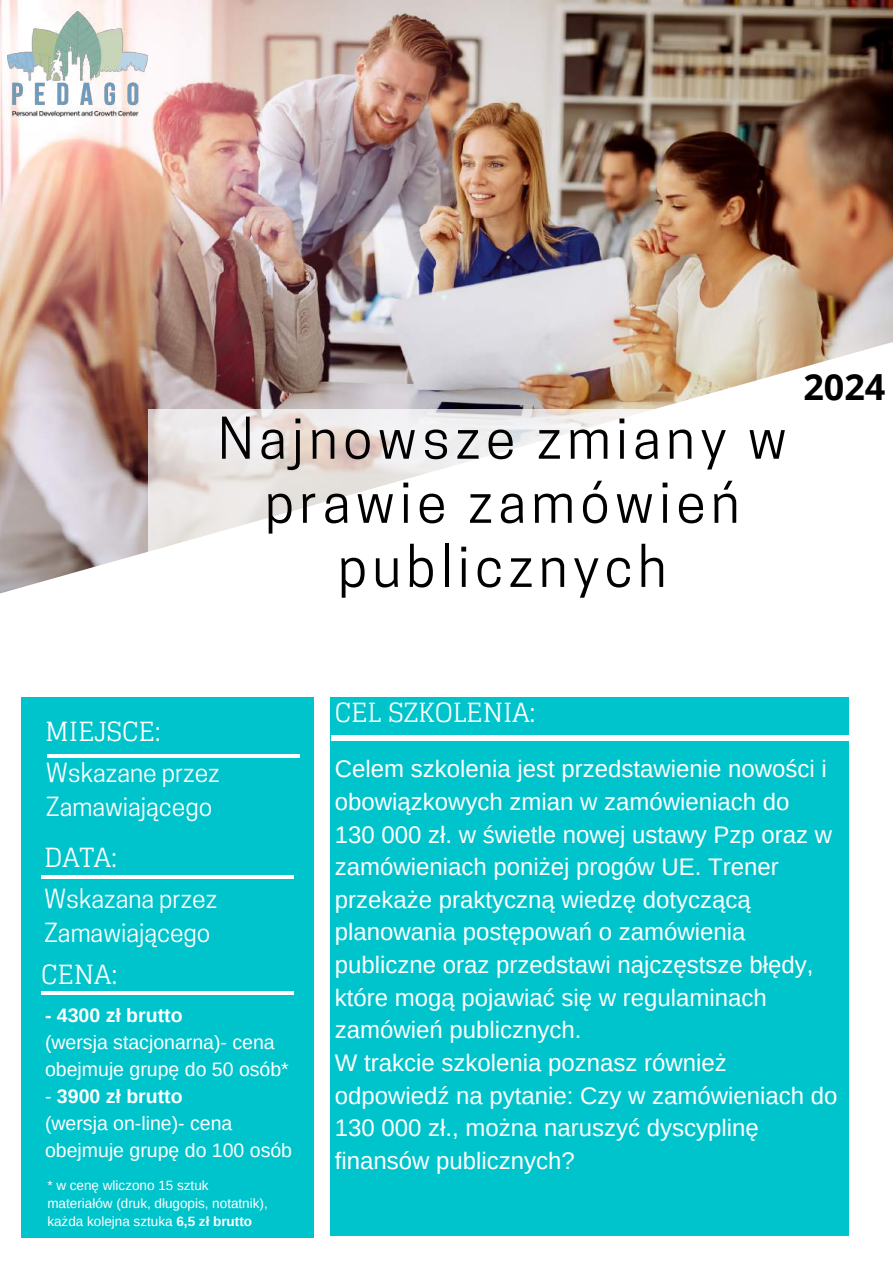
<style>
.page{position:relative;width:893px;height:1264px;background:#fff}
.page>*{position:absolute;margin:0;border:0;box-sizing:border-box;transform-origin:0 0}
.t1{font:54px/64.1px "Cooper Hewitt";letter-spacing:.1em;color:#000;text-align:center}
.t2{font:700 36px "Open Sans";color:#000}
.t3{font:26.4px "Glegoo";color:#fff}
.t4{font:24.75px/33.8px "Cooper Hewitt";color:#fff}
.t5{font:24px/32.5px "Arimo";color:#fff}
.t6{font:19.5px/27px "Arimo";color:#fff}
.t7{font:700 19.5px "Arimo";color:#fff}
.t8{font:13.5px/18px "Arimo";color:#fff}
.s1{font-weight:700}
</style>
<div class="page">
<img style="left:0;top:0;width:892px;height:263px">
<img style="left:0;top:263px;width:892px;height:798px">
<svg style="left:148px;top:409px;width:744px;height:230px"></svg>
<div style="left:21px;top:697px;width:292px;height:541px;background:#00c4cc"></div>
<hr style="left:47px;top:754px;width:253px;height:3px;background:#fff">
<hr style="left:41px;top:875px;width:252px;height:4px;background:#fff">
<hr style="left:41px;top:991px;width:252px;height:3px;background:#fff">
<div style="left:331px;top:697px;width:517px;height:538px;background:#00c4cc"></div>
<div style="left:331px;top:734px;width:530px;height:6px;background:#fff"></div>
<img style="left:8px;top:11px;width:140px;height:106px">
<h1 class="t1" style="left:218px;top:413px;width:570px">Najnowsze zmiany w prawie zamówień publicznych</h1>
<h2 class="t2" style="left:803px;top:362px;width:84px">2024</h2>
<p class="t3" style="left:45px;top:716px;width:117px">MIEJSCE:</p>
<p class="t4" style="left:46px;top:759px;width:175px">Wskazane przez<br>Zamawiającego</p>
<p class="t3" style="left:44px;top:842px;width:74px">DATA:</p>
<p class="t4" style="left:44px;top:885px;width:175px">Wskazana przez<br>Zamawiającego</p>
<p class="t3" style="left:41px;top:959px;width:78px">CENA:</p>
<p class="t7" style="left:45px;top:1004px;width:139px">- 4300 zł brutto</p>
<p class="t6" style="left:45px;top:1028px;width:245px">(wersja stacjonarna)- cena obejmuje grupę do 50 osób*</p>
<p class="t6" style="left:45px;top:1082px;width:248px">- <span class="s1">3900 zł brutto<br></span>(wersja on-line)- cena obejmuje grupę do 100 osób</p>
<p class="t8" style="left:47px;top:1176px;width:222px">* w cenę wliczono 15 sztuk materiałów (druk, długopis, notatnik), każda kolejna sztuka <span class="s1">6,5 zł brutto</span></p>
<p class="t3" style="left:335px;top:697px;width:202px">CEL SZKOLENIA:</p>
<p class="t5" style="left:335px;top:752px;width:504px">Celem szkolenia jest przedstawienie nowości i obowiązkowych zmian w zamówieniach do<br>130 000 zł. w świetle nowej ustawy Pzp oraz w zamówieniach poniżej progów UE. Trener przekaże praktyczną wiedzę dotyczącą planowania postępowań o zamówienia publiczne oraz przedstawi najczęstsze błędy, które mogą pojawiać się w regulaminach zamówień publicznych.<br>W trakcie szkolenia poznasz również odpowiedź na pytanie: Czy w zamówieniach do 130 000 zł., można naruszyć dyscyplinę finansów publicznych?</p>
</div>
